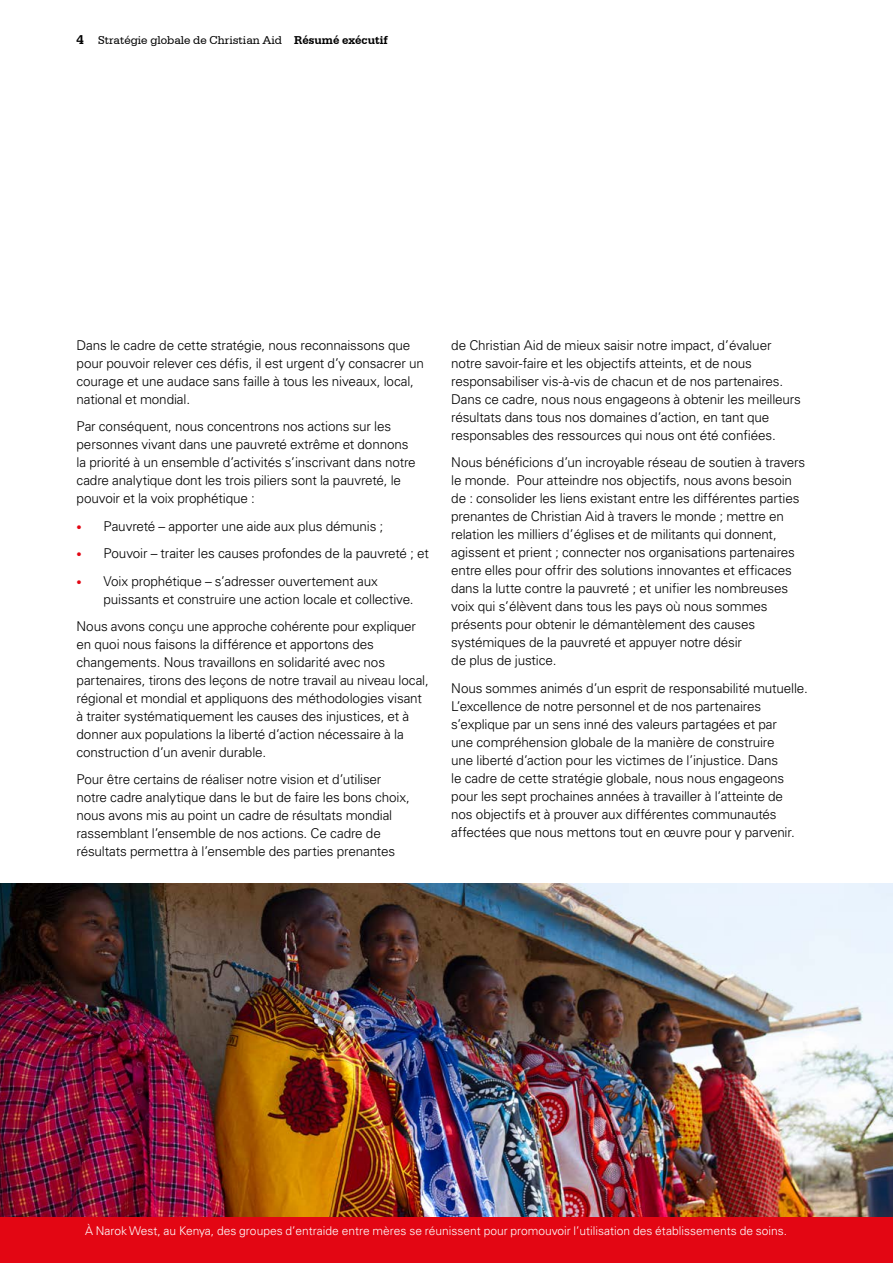
<style>
.page{position:relative;width:893px;height:1263px;background:#fff}
.page>*{position:absolute;margin:0;border:0;box-sizing:border-box;transform-origin:0 0}
.t1{font:300 13.5px/18px "Univers CA";letter-spacing:-.01em;color:#000}
.t2{font:300 12px "Univers CA";color:#fff}
.t3{font:12px "Serifa BT";color:#000}
.s1{font-weight:700;font-size:13.5px}
.s2{font-weight:700}
.s3{font-size:10.5px;color:#e30613}
</style>
<div class="page">
<img style="left:0;top:883px;width:893px;height:334px">
<div style="left:0;top:1217px;width:893px;height:46px;background:#e30613"></div>
<p class="t3" style="left:77px;top:33px;width:313px"><span class="s1">4</span> Stratégie globale de Christian Aid <span class="s2">Résumé exécutif</span></p>
<p class="t1" style="left:77px;top:336px;width:349px">Dans le cadre de cette stratégie, nous reconnaissons que pour pouvoir relever ces défis, il est urgent d’y consacrer un courage et une audace sans faille à tous les niveaux, local, national et mondial.</p>
<p class="t1" style="left:77px;top:418px;width:341px">Par conséquent, nous concentrons nos actions sur les personnes vivant dans une pauvreté extrême et donnons la priorité à un ensemble d’activités s’inscrivant dans notre cadre analytique dont les trois piliers sont la pauvreté, le pouvoir et la voix prophétique :</p>
<p class="t1" style="left:77px;top:517px;width:308px"><span class="s3">•</span> Pauvreté – apporter une aide aux plus démunis ;</p>
<p class="t1" style="left:77px;top:544px;width:354px"><span class="s3">•</span> Pouvoir – traiter les causes profondes de la pauvreté ; et</p>
<p class="t1" style="left:104px;top:572px;width:312px;text-indent:-27px"><span class="s3">•</span> Voix prophétique – s’adresser ouvertement aux puissants et construire une action locale et collective.</p>
<p class="t1" style="left:77px;top:617px;width:354px">Nous avons conçu une approche cohérente pour expliquer en quoi nous faisons la différence et apportons des changements. Nous travaillons en solidarité avec nos partenaires, tirons des leçons de notre travail au niveau local, régional et mondial et appliquons des méthodologies visant à traiter systématiquement les causes des injustices, et à donner aux populations la liberté d’action nécessaire à la construction d’un avenir durable.</p>
<p class="t1" style="left:77px;top:770px;width:335px">Pour être certains de réaliser notre vision et d’utiliser notre cadre analytique dans le but de faire les bons choix, nous avons mis au point un cadre de résultats mondial rassemblant l’ensemble de nos actions. Ce cadre de résultats permettra à l’ensemble des parties prenantes</p>
<p class="t1" style="left:451px;top:336px;width:351px">de Christian Aid de mieux saisir notre impact, d’évaluer notre savoir-faire et les objectifs atteints, et de nous responsabiliser vis-à-vis de chacun et de nos partenaires.<br>Dans ce cadre, nous nous engageons à obtenir les meilleurs résultats dans tous nos domaines d’action, en tant que responsables des ressources qui nous ont été confiées.</p>
<p class="t1" style="left:451px;top:454px;width:356px">Nous bénéficions d’un incroyable réseau de soutien à travers le monde. Pour atteindre nos objectifs, nous avons besoin de : consolider les liens existant entre les différentes parties prenantes de Christian Aid à travers le monde ; mettre en relation les milliers d’églises et de militants qui donnent, agissent et prient ; connecter nos organisations partenaires entre elles pour offrir des solutions innovantes et efficaces dans la lutte contre la pauvreté ; et unifier les nombreuses voix qui s’élèvent dans tous les pays où nous sommes présents pour obtenir le démantèlement des causes systémiques de la pauvreté et appuyer notre désir<br>de plus de justice.</p>
<p class="t1" style="left:451px;top:679px;width:358px">Nous sommes animés d’un esprit de responsabilité mutuelle.<br>L’excellence de notre personnel et de nos partenaires s’explique par un sens inné des valeurs partagées et par<br>une compréhension globale de la manière de construire<br>une liberté d’action pour les victimes de l’injustice. Dans<br>le cadre de cette stratégie globale, nous nous engageons pour les sept prochaines années à travailler à l’atteinte de nos objectifs et à prouver aux différentes communautés affectées que nous mettons tout en œuvre pour y parvenir.</p>
<p class="t2" style="left:85px;top:1223px;width:704px">À Narok West, au Kenya, des groupes d’entraide entre mères se réunissent pour promouvoir l’utilisation des établissements de soins.</p>
</div>
